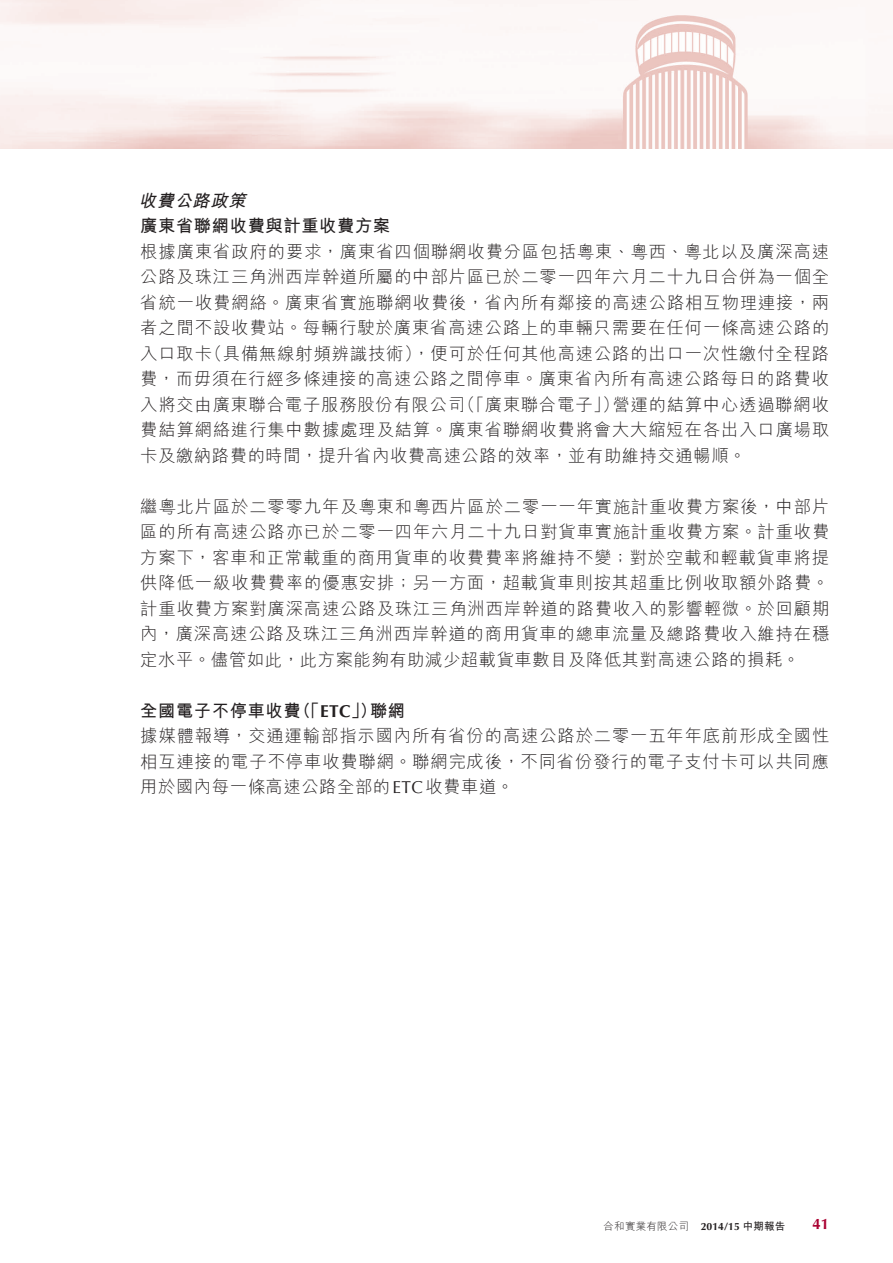
<style>
.page{position:relative;width:893px;height:1263px;background:#fff}
.page>*{position:absolute;margin:0;border:0;box-sizing:border-box;transform-origin:0 0}
._00_txt{font:300 17.25px/25.5px "M Hei HK";letter-spacing:.035em;color:#231f20;text-align:justify}
._04_H4{font:700 17.25px "M Hei HK";letter-spacing:.035em;color:#231f20}
._03_H3{font:italic 700 17.25px "M Hei HK";color:#231f20}
.t1{font:700 15px "Optima LT Std";color:#ab0333}
.t2{font:300 10.5px "M Hei HK";letter-spacing:.02em;color:#231f20}
.s1{font-family:"Optima LT Std"}
.s2{font-family:"Optima LT Std";font-weight:400}
.s3{font-family:"Optima LT Std";font-weight:700}
.s4{font-weight:700}
</style>
<div class="page">
<img style="left:0;top:0;width:893px;height:149px">
<p class="_03_H3" style="left:139px;top:188px;width:113px">收費公路政策</p>
<p class="_04_H4" style="left:140px;top:213px;width:251px">廣東省聯網收費與計重收費方案</p>
<p class="_00_txt" style="left:140px;top:238px;width:690px">根據廣東省政府的要求，廣東省四個聯網收費分區包括粵東、粵西、粵北以及廣深高速公路及珠江三角洲西岸幹道所屬的中部片區已於二零一四年六月二十九日合併為一個全省統一收費網絡。廣東省實施聯網收費後，省內所有鄰接的高速公路相互物理連接，兩者之間不設收費站。每輛行駛於廣東省高速公路上的車輛只需要在任何一條高速公路的入口取卡（具備無線射頻辨識技術），便可於任何其他高速公路的出口一次性繳付全程路費，而毋須在行經多條連接的高速公路之間停車。廣東省內所有高速公路每日的路費收入將交由廣東聯合電子服務股份有限公司（「廣東聯合電子」）營運的結算中心透過聯網收費結算網絡進行集中數據處理及結算。廣東省聯網收費將會大大縮短在各出入口廣場取卡及繳納路費的時間，提升省內收費高速公路的效率，並有助維持交通暢順。</p>
<p class="_00_txt" style="left:140px;top:493px;width:690px">繼粵北片區於二零零九年及粵東和粵西片區於二零一一年實施計重收費方案後，中部片區的所有高速公路亦已於二零一四年六月二十九日對貨車實施計重收費方案。計重收費方案下，客車和正常載重的商用貨車的收費費率將維持不變；對於空載和輕載貨車將提供降低一級收費費率的優惠安排；另一方面，超載貨車則按其超重比例收取額外路費。計重收費方案對廣深高速公路及珠江三角洲西岸幹道的路費收入的影響輕微。於回顧期內，廣深高速公路及珠江三角洲西岸幹道的商用貨車的總車流量及總路費收入維持在穩定水平。儘管如此，此方案能夠有助減少超載貨車數目及降低其對高速公路的損耗。</p>
<p class="_04_H4" style="left:140px;top:698px;width:266px">全國電子不停車收費（「<span class="s1">ETC</span>」）聯網</p>
<p class="_00_txt" style="left:140px;top:723px;width:690px">據媒體報導，交通運輸部指示國內所有省份的高速公路於二零一五年年底前形成全國性相互連接的電子不停車收費聯網。聯網完成後，不同省份發行的電子支付卡可以共同應用於國內每一條高速公路全部的<span class="s2">ETC</span>收費車道。</p>
<p class="t2" style="left:604px;top:1221px;width:183px">合和實業有限公司 <span class="s3">2014/15</span> <span class="s4">中期報告</span></p>
<p class="t1" style="left:812px;top:1215px;width:18px">41</p>
</div>
